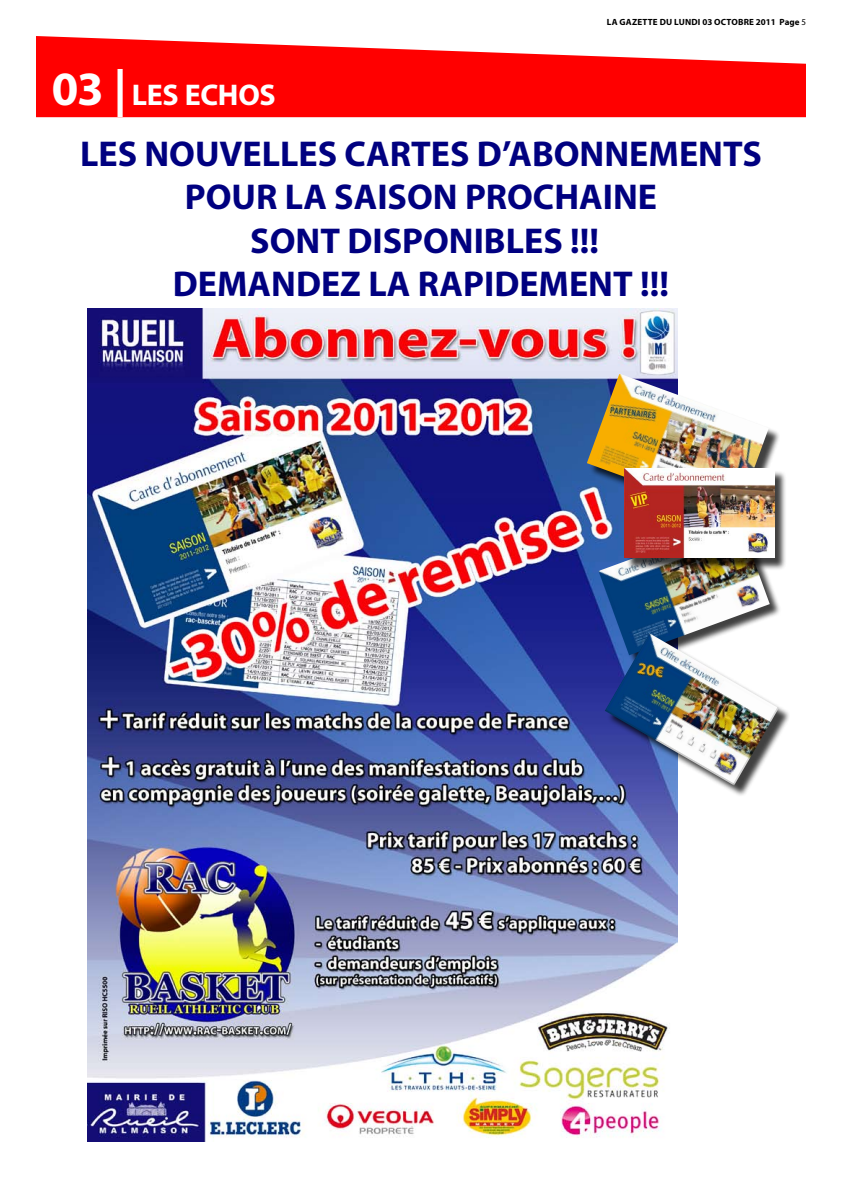
<style>
.page{position:relative;width:842px;height:1191px;background:#fff}
.page>*{position:absolute;margin:0;border:0;box-sizing:border-box;transform-origin:0 0}
.t1{font:700 36px "Myriad Pro";color:#000080}
.t2{font:700 30px "Myriad Pro";color:#fff}
.t3{font:700 9px "Myriad Pro";letter-spacing:.02em;color:#000}
.s1{font-weight:400}
.s2{font-size:48px}
</style>
<div class="page">
<svg style="left:36px;top:36px;width:770px;height:81px;fill:#f00"></svg>
<img style="left:88px;top:308px;width:589px;height:833px">
<div style="left:600px;top:521px;width:181px;height:145px;background:#000;opacity:.75"></div>
<img style="left:598px;top:528px;width:172px;height:127px">
<div style="left:588px;top:375px;width:192px;height:153px;background:#000;opacity:.75"></div>
<img style="left:587px;top:373px;width:182px;height:144px">
<div style="left:626px;top:470px;width:160px;height:100px;background:#000;opacity:.75"></div>
<img style="left:625px;top:468px;width:149px;height:90px">
<div style="left:606px;top:635px;width:184px;height:161px;background:#000;opacity:.75"></div>
<img style="left:605px;top:633px;width:174px;height:152px">
<p class="t3" style="left:607px;top:16px;width:201px">LA GAZETTE DU LUNDI 03 OCTOBRE 2011 PAGE <span class="s1">5</span></p>
<p class="t2" style="left:52px;top:76px;width:226px"><span class="s2">03 |</span>LES ECHOS</p>
<p class="t1" style="left:80px;top:131px;width:89px">LE S NOU</p>
<p class="t1" style="left:220px;top:131px;width:42px">VELLE</p>
<p class="t1" style="left:318px;top:131px;width:49px">S CARTE</p>
<p class="t1" style="left:450px;top:131px;width:83px">S D’ABONNE</p>
<p class="t1" style="left:648px;top:131px;width:115px">MENTS</p>
<p class="t1" style="left:185px;top:174px;width:24px">POUR</p>
<p class="t1" style="left:285px;top:174px;width:203px">LA SAISON PROC</p>
<p class="t1" style="left:554px;top:174px;width:45px">HAINE</p>
<p class="t1" style="left:250px;top:217px;width:44px">SONT</p>
<p class="t1" style="left:347px;top:217px;width:76px">DISPONIBLE</p>
<p class="t1" style="left:543px;top:217px;width:57px">S !!!</p>
<p class="t1" style="left:173px;top:260px;width:98px">DEMANDEZ</p>
<p class="t1" style="left:368px;top:260px;width:70px">LA RAPIDE</p>
<p class="t1" style="left:539px;top:260px;width:52px">MENT</p>
<p class="t1" style="left:640px;top:260px;width:30px">!!!</p>
</div>
